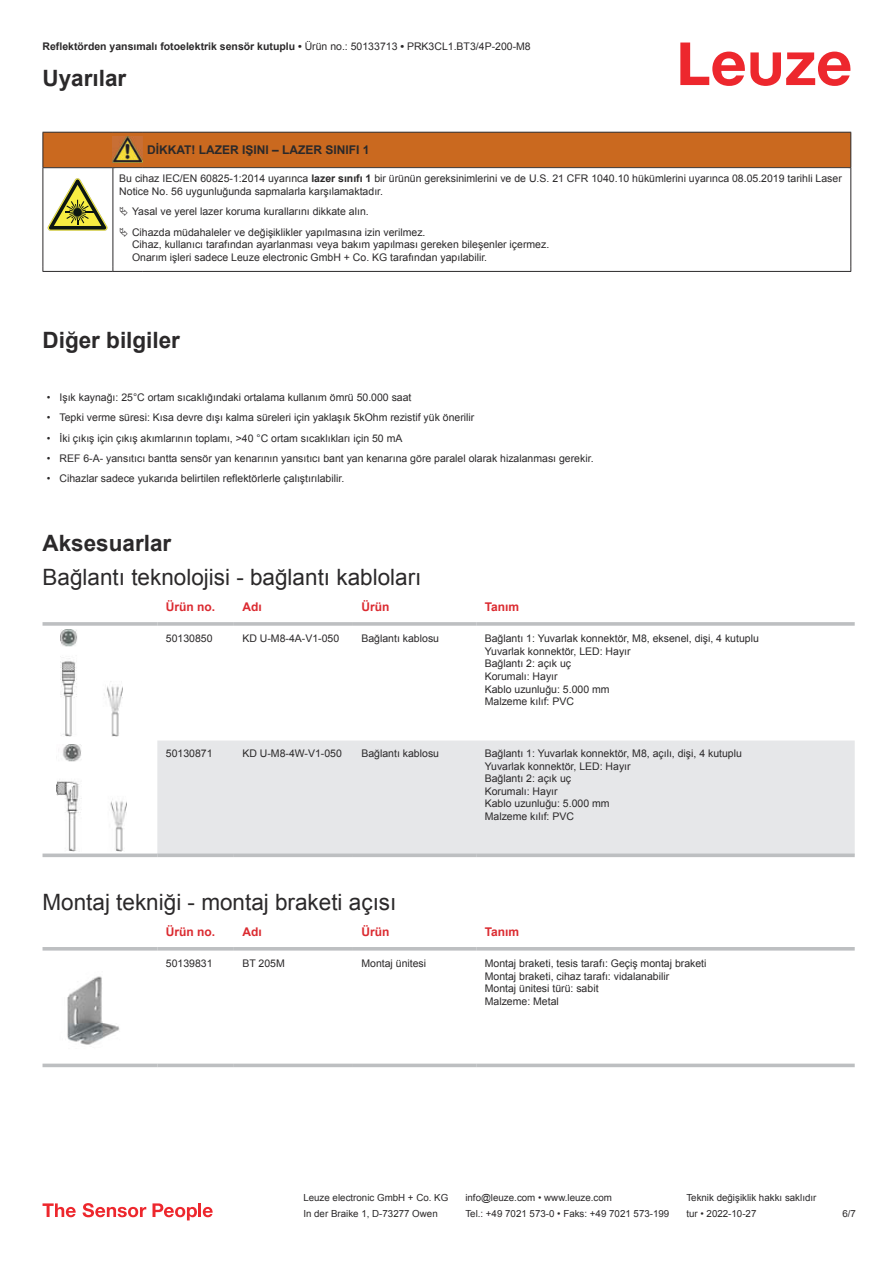
<style>
.page{position:relative;width:893px;height:1263px;background:#fff}
.page>*{position:absolute;margin:0;border:0;box-sizing:border-box;transform-origin:0 0}
.t1{font:22.5px "Arial";color:#2b292a}
.t2{font:700 22.5px "Arial";color:#2b292a}
.t3{font:700 12px "Arial";color:#db2a30}
.t4{font:700 12px "Arial";color:#2b292a}
.t5{font:10.5px/12.6px "Arial";color:#2b292a}
.t6{font:700 10.5px "Arial";color:#2b292a}
.t7{font:9.75px "Arial";color:#2b292a}
.s1{font-weight:400}
.s2{font-weight:700}
</style>
<div class="page">
<svg style="left:680px;top:43px;width:170px;height:43px"></svg>
<div style="left:157px;top:740px;width:698px;height:113px;background:#e6e7e9"></div>
<svg style="left:43px;top:622px;width:114px;height:4px"></svg>
<hr style="left:157px;top:622px;width:77px;height:4px;background:#c5c7c9">
<svg style="left:234px;top:622px;width:119px;height:4px"></svg>
<svg style="left:353px;top:622px;width:123px;height:4px"></svg>
<hr style="left:476px;top:622px;width:379px;height:4px;background:#c5c7c9">
<svg style="left:43px;top:853px;width:114px;height:4px"></svg>
<svg style="left:157px;top:853px;width:77px;height:4px"></svg>
<svg style="left:234px;top:853px;width:119px;height:4px"></svg>
<svg style="left:353px;top:853px;width:123px;height:4px"></svg>
<svg style="left:476px;top:853px;width:379px;height:4px;background:#c2c4c6"></svg>
<img style="left:60px;top:630px;width:63px;height:106px">
<img style="left:56px;top:745px;width:70px;height:106px">
<svg style="left:43px;top:950px;width:812px;height:118px"></svg>
<hr style="left:43px;top:947px;width:114px;height:3px;background:#bdbfc1">
<hr style="left:157px;top:947px;width:77px;height:3px;background:#bdbfc1">
<hr style="left:234px;top:947px;width:119px;height:3px;background:#bdbfc1">
<hr style="left:353px;top:947px;width:123px;height:3px;background:#bdbfc1">
<hr style="left:476px;top:947px;width:379px;height:3px;background:#bdbfc1">
<svg style="left:43px;top:1063px;width:114px;height:4px"></svg>
<svg style="left:157px;top:1063px;width:77px;height:4px"></svg>
<svg style="left:234px;top:1063px;width:119px;height:4px"></svg>
<svg style="left:353px;top:1063px;width:123px;height:4px"></svg>
<svg style="left:476px;top:1063px;width:379px;height:4px;background:#c7c9ca"></svg>
<img style="left:52px;top:955px;width:79px;height:106px">
<svg style="left:43px;top:1203px;width:33px;height:14px"></svg>
<svg style="left:83px;top:1203px;width:63px;height:14px"></svg>
<svg style="left:153px;top:1203px;width:44px;height:17px"></svg>
<hr style="left:198px;top:1203px;width:3px;height:14px;background:#ed272d">
<svg style="left:203px;top:1207px;width:10px;height:10px"></svg>
<div style="left:44px;top:133px;width:806px;height:34px;background:#ca691f"></div>
<svg style="left:44px;top:168px;width:806px;height:103px"></svg>
<hr style="left:43px;top:132px;width:70px;height:1px;background:#2b292a">
<hr style="left:43px;top:133px;width:1px;height:34px;background:#2b292a">
<hr style="left:43px;top:167px;width:70px;height:1px;background:#2b292a">
<hr style="left:113px;top:132px;width:30px;height:1px;background:#2b292a">
<hr style="left:113px;top:167px;width:30px;height:1px;background:#2b292a">
<hr style="left:143px;top:132px;width:708px;height:1px;background:#2b292a">
<hr style="left:850px;top:133px;width:1px;height:34px;background:#2b292a">
<hr style="left:143px;top:167px;width:708px;height:1px;background:#2b292a">
<hr style="left:43px;top:168px;width:1px;height:99px;background:#2b292a">
<hr style="left:113px;top:168px;width:1px;height:99px;background:#2b292a">
<hr style="left:850px;top:168px;width:1px;height:99px;background:#2b292a">
<hr style="left:43px;top:271px;width:70px;height:1px;background:#2b292a">
<hr style="left:113px;top:271px;width:30px;height:1px;background:#2b292a">
<hr style="left:143px;top:271px;width:708px;height:1px;background:#2b292a">
<img style="left:113px;top:136px;width:30px;height:27px">
<svg style="left:47px;top:178px;width:60px;height:53px"></svg>
<svg style="left:115px;top:169px;width:734px;height:98px"></svg>
<svg style="left:120px;top:207px;width:8px;height:9px"></svg>
<svg style="left:120px;top:227px;width:8px;height:10px"></svg>
<p class="t6" style="left:43px;top:39px;width:490px">Reflektörden yansımalı fotoelektrik sensör kutuplu • <span class="s1">Ürün no.: 50133713</span> • <span class="s1">PRK3CL1.BT3/4P-200-M8</span></p>
<h1 class="t2" style="left:43px;top:63px;width:85px">Uyarılar</h1>
<p class="t4" style="left:147px;top:141px;width:224px">DİKKAT! LAZER IŞINI – LAZER SINIFI 1</p>
<p class="t5" style="left:119px;top:172px;width:724px">Bu cihaz IEC/EN 60825-1:2014 uyarınca <span class="s2">lazer sınıfı 1</span> bir ürünün gereksinimlerini ve de U.S. 21 CFR 1040.10 hükümlerini uyarınca 08.05.2019 tarihli Laser<br>Notice No. 56 uygunluğunda sapmalarla karşılamaktadır.</p>
<p class="t5" style="left:132px;top:201px;width:295px;line-height:20.2px">Yasal ve yerel lazer koruma kurallarını dikkate alın.<br>Cihazda müdahaleler ve değişiklikler yapılmasına izin verilmez.</p>
<p class="t5" style="left:132px;top:238px;width:419px">Cihaz, kullanıcı tarafından ayarlanması veya bakım yapılması gereken bileşenler içermez.<br>Onarım işleri sadece Leuze electronic GmbH + Co. KG tarafından yapılabilir.</p>
<h1 class="t2" style="left:43px;top:324px;width:139px">Diğer bilgiler</h1>
<p class="t5" style="left:47px;top:391px;width:366px">• Işık kaynağı: 25°C ortam sıcaklığındaki ortalama kullanım ömrü 50.000 saat</p>
<p class="t5" style="left:47px;top:411px;width:429px">• Tepki verme süresi: Kısa devre dışı kalma süreleri için yaklaşık 5kOhm rezistif yük önerilir</p>
<p class="t5" style="left:47px;top:431px;width:357px">• İki çıkış için çıkış akımlarının toplamı, &gt;40 °C ortam sıcaklıkları için 50 mA</p>
<p class="t5" style="left:47px;top:452px;width:548px">• REF 6-A- yansıtıcı bantta sensör yan kenarının yansıtıcı bant yan kenarına göre paralel olarak hizalanması gerekir.</p>
<p class="t5" style="left:47px;top:472px;width:299px">• Cihazlar sadece yukarıda belirtilen reflektörlerle çalıştırılabilir.</p>
<h1 class="t2" style="left:43px;top:528px;width:130px">Aksesuarlar</h1>
<h1 class="t1" style="left:43px;top:562px;width:380px">Bağlantı teknolojisi - bağlantı kabloları</h1>
<p class="t3" style="left:166px;top:599px;width:51px">Ürün no.</p>
<p class="t3" style="left:242px;top:599px;width:21px">Adı</p>
<p class="t3" style="left:361px;top:602px;width:29px">Ürün</p>
<p class="t3" style="left:485px;top:599px;width:36px">Tanım</p>
<p class="t5" style="left:166px;top:633px;width:48px">50130850</p>
<p class="t5" style="left:242px;top:633px;width:98px">KD U-M8-4A-V1-050</p>
<p class="t5" style="left:361px;top:632px;width:79px">Bağlantı kablosu</p>
<p class="t5" style="left:485px;top:632px;width:276px">Bağlantı 1: Yuvarlak konnektör, M8, eksenel, dişi, 4 kutuplu<br>Yuvarlak konnektör, LED: Hayır<br>Bağlantı 2: açık uç<br>Korumalı: Hayır<br>Kablo uzunluğu: 5.000 mm<br>Malzeme kılıf: PVC</p>
<p class="t5" style="left:166px;top:748px;width:48px">50130871</p>
<p class="t5" style="left:242px;top:748px;width:101px">KD U-M8-4W-V1-050</p>
<p class="t5" style="left:361px;top:747px;width:79px">Bağlantı kablosu</p>
<p class="t5" style="left:485px;top:747px;width:259px">Bağlantı 1: Yuvarlak konnektör, M8, açılı, dişi, 4 kutuplu<br>Yuvarlak konnektör, LED: Hayır<br>Bağlantı 2: açık uç<br>Korumalı: Hayır<br>Kablo uzunluğu: 5.000 mm<br>Malzeme kılıf: PVC</p>
<h1 class="t1" style="left:43px;top:886px;width:355px">Montaj tekniği - montaj braketi açısı</h1>
<p class="t3" style="left:166px;top:923px;width:51px">Ürün no.</p>
<p class="t3" style="left:242px;top:923px;width:21px">Adı</p>
<p class="t3" style="left:361px;top:927px;width:29px">Ürün</p>
<p class="t3" style="left:485px;top:923px;width:36px">Tanım</p>
<p class="t5" style="left:166px;top:957px;width:48px">50139831</p>
<p class="t5" style="left:242px;top:958px;width:44px">BT 205M</p>
<p class="t5" style="left:361px;top:957px;width:66px">Montaj ünitesi</p>
<p class="t5" style="left:485px;top:957px;width:223px">Montaj braketi, tesis tarafı: Geçiş montaj braketi Montaj braketi, cihaz tarafı: vidalanabilir<br>Montaj ünitesi türü: sabit<br>Malzeme: Metal</p>
<p class="t7" style="left:303px;top:1191px;width:146px">Leuze electronic GmbH + Co. KG</p>
<p class="t7" style="left:465px;top:1191px;width:148px">info@leuze.com • www.leuze.com</p>
<p class="t7" style="left:686px;top:1191px;width:132px">Teknik değişiklik hakkı saklıdır</p>
<p class="t7" style="left:303px;top:1207px;width:136px">In der Braike 1, D-73277 Owen</p>
<p class="t7" style="left:465px;top:1207px;width:205px">Tel.: +49 7021 573-0 • Faks: +49 7021 573-199</p>
<p class="t7" style="left:686px;top:1207px;width:72px">tur • 2022-10-27</p>
<p class="t7" style="left:842px;top:1210px;width:15px">6 /7</p>
</div>
